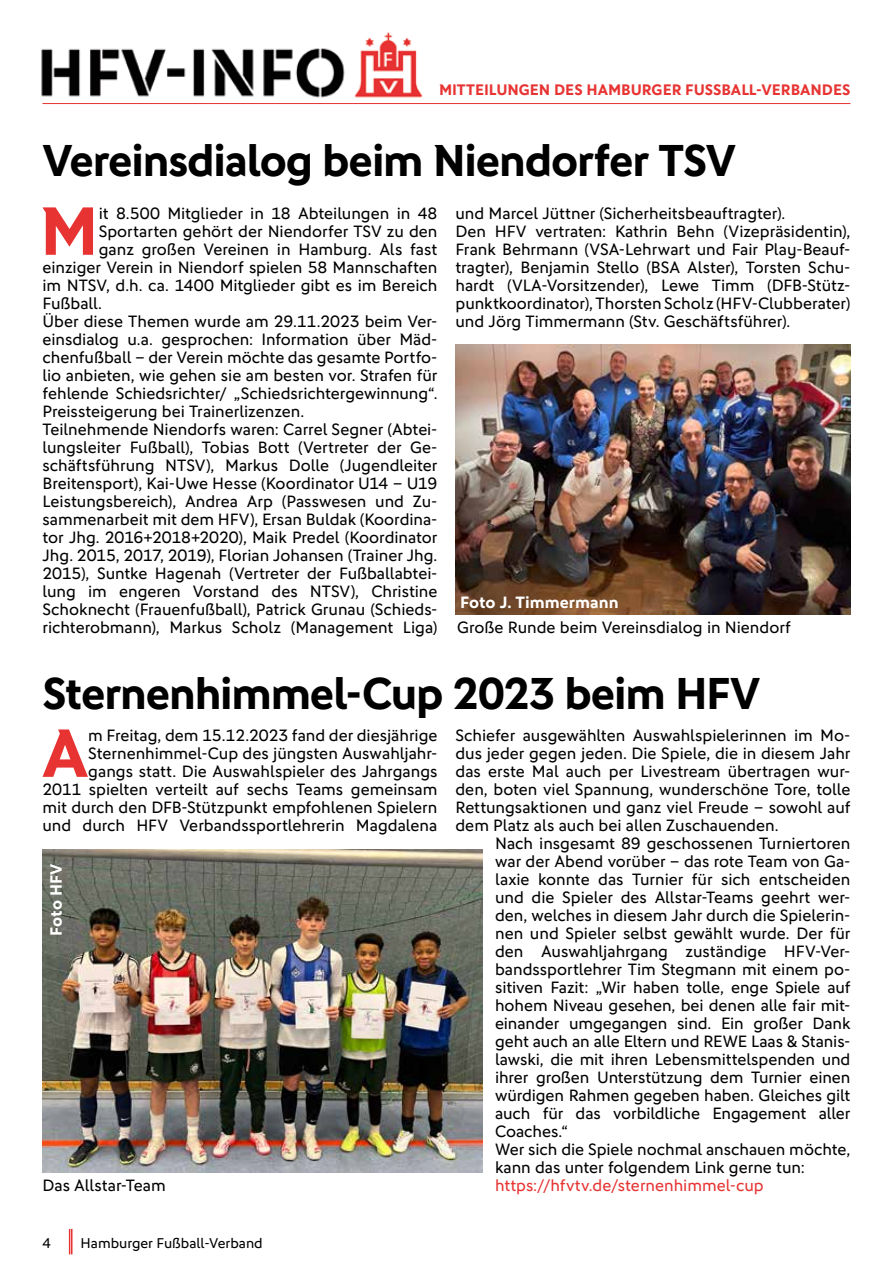
<style>
.page{position:relative;width:893px;height:1263px;background:#fff}
.page>*{position:absolute;margin:0;border:0;box-sizing:border-box;transform-origin:0 0}
.t1{font:700 68.7px "DFB Sans";color:#e73433}
.t2{font:700 45px "DFB Sans";letter-spacing:-.03em;color:#000}
.t3{font:16.5px/18px "DFB Sans";letter-spacing:-.005em;color:#000}
.t4{font:16.5px "DFB Sans";color:#e73433}
.t5{font:700 16.5px "DFB Sans";color:#fff}
.t6{font:700 15.3px "DFB Sans";color:#e73433}
.t7{font:14.25px "DFB Sans";color:#000}
</style>
<div class="page">
<hr style="left:71px;top:1229px;width:2px;height:25px;background:#e73433">
<img style="left:41px;top:32px;width:382px;height:66px">
<hr style="left:43px;top:103px;width:807px;height:1px;background:#e73433">
<svg style="left:69px;top:1229px;width:1px;height:25px"></svg>
<img style="left:455px;top:345px;width:395px;height:270px">
<img style="left:43px;top:849px;width:439px;height:324px">
<p class="t6" style="left:439px;top:80px;width:413px">MITTEILUNGEN DES HAMBURGER FUSSBALL-VERBANDES</p>
<h2 class="t2" style="left:43px;top:134px;width:695px">Vereinsdialog beim Niendorfer TSV</h2>
<h1 class="t1" style="left:40px;top:190px;width:60px">M</h1>
<p class="t3" style="left:99px;top:204px;width:340px">it 8.500 Mitglieder in 18 Abteilungen in 48</p>
<p class="t3" style="left:455px;top:204px;width:396px">und Marcel Jüttner (Sicherheitsbeauftragter).<br>Den HFV vertraten: Kathrin Behn (Vizepräsidentin), Frank Behrmann (VSA-Lehrwart und Fair Play-Beauf&shy;tragter), Benjamin Stello (BSA Alster), Torsten Schu&shy;hardt (VLA-Vorsitzender), Lewe Timm (DFB-Stütz&shy;punktkoordinator), Thorsten Scholz (HFV-Clubberater) und Jörg Timmermann (Stv. Geschäftsführer).</p>
<p class="t3" style="left:99px;top:222px;width:340px">Sportarten gehört der Niendorfer TSV zu den</p>
<p class="t3" style="left:99px;top:240px;width:340px">ganz großen Vereinen in Hamburg. Als fast</p>
<p class="t3" style="left:43px;top:258px;width:396px">einziger Verein in Niendorf spielen 58 Mannschaften</p>
<p class="t3" style="left:43px;top:276px;width:396px">im NTSV, d.h. ca. 1400 Mitglieder gibt es im Bereich</p>
<p class="t3" style="left:43px;top:294px;width:61px">Fußball.</p>
<p class="t3" style="left:43px;top:312px;width:396px">Über diese Themen wurde am 29.11.2023 beim Ver-</p>
<p class="t3" style="left:43px;top:330px;width:396px">einsdialog u.a. gesprochen: Information über Mäd-</p>
<p class="t3" style="left:43px;top:348px;width:396px">chenfußball – der Verein möchte das gesamte Portfo-</p>
<p class="t3" style="left:43px;top:366px;width:396px">lio anbieten, wie gehen sie am besten vor. Strafen für</p>
<p class="t3" style="left:43px;top:384px;width:396px">fehlende Schiedsrichter/ „Schiedsrichtergewinnung“.</p>
<p class="t3" style="left:43px;top:402px;width:263px">Preissteigerung bei Trainerlizenzen.</p>
<p class="t3" style="left:43px;top:420px;width:396px">Teilnehmende Niendorfs waren: Carrel Segner (Abtei-</p>
<p class="t3" style="left:43px;top:438px;width:396px">lungsleiter Fußball), Tobias Bott (Vertreter der Ge-</p>
<p class="t3" style="left:43px;top:456px;width:396px">schäftsführung NTSV), Markus Dolle (Jugendleiter</p>
<p class="t3" style="left:43px;top:474px;width:396px">Breitensport), Kai-Uwe Hesse (Koordinator U14 – U19</p>
<p class="t3" style="left:43px;top:492px;width:396px">Leistungsbereich), Andrea Arp (Passwesen und Zu-</p>
<p class="t3" style="left:43px;top:510px;width:396px">sammenarbeit mit dem HFV), Ersan Buldak (Koordina-</p>
<p class="t3" style="left:43px;top:528px;width:396px">tor Jhg. 2016+2018+2020), Maik Predel (Koordinator</p>
<p class="t3" style="left:43px;top:546px;width:396px">Jhg. 2015, 2017, 2019), Florian Johansen (Trainer Jhg.</p>
<p class="t3" style="left:43px;top:564px;width:396px">2015), Suntke Hagenah (Vertreter der Fußballabtei-</p>
<p class="t3" style="left:43px;top:582px;width:396px">lung im engeren Vorstand des NTSV), Christine</p>
<p class="t3" style="left:43px;top:600px;width:396px">Schoknecht (Frauenfußball), Patrick Grunau (Schieds-</p>
<p class="t3" style="left:43px;top:618px;width:396px">richterobmann), Markus Scholz (Management Liga)</p>
<p class="t5" style="left:460px;top:592px;width:160px">Foto J. Timmermann</p>
<p class="t3" style="left:457px;top:618px;width:335px">Große Runde beim Vereinsdialog in Niendorf</p>
<h2 class="t2" style="left:43px;top:666px;width:719px">Sternenhimmel-Cup 2023 beim HFV</h2>
<h1 class="t1" style="left:42px;top:712px;width:48px">A</h1>
<p class="t3" style="left:43px;top:726px;width:396px;text-align:right">m Freitag, dem 15.12.2023 fand der diesjährige Sternenhimmel-Cup des jüngsten Auswahljahr&shy;gangs statt. Die Auswahlspieler des Jahrgangs<br>2011 spielten verteilt auf sechs Teams gemeinsam mit durch den DFB-Stützpunkt empfohlenen Spielern und durch HFV Verbandssportlehrerin Magdalena</p>
<p class="t3" style="left:455px;top:726px;width:396px;text-align:justify">Schiefer ausgewählten Auswahlspielerinnen im Mo&shy;dus jeder gegen jeden. Die Spiele, die in diesem Jahr das erste Mal auch per Livestream übertragen wur&shy;den, boten viel Spannung, wunderschöne Tore, tolle Rettungsaktionen und ganz viel Freude – sowohl auf dem Platz als auch bei allen Zuschauenden.</p>
<p class="t3" style="left:495px;top:834px;width:357px">Nach insgesamt 89 geschossenen Turniertoren war der Abend vorüber – das rote Team von Ga&shy;laxie konnte das Turnier für sich entscheiden und die Spieler des Allstar-Teams geehrt wer&shy;den, welches in diesem Jahr durch die Spielerin&shy;nen und Spieler selbst gewählt wurde. Der für den Auswahljahrgang zuständige HFV-Ver&shy;bandssportlehrer Tim Stegmann mit einem po&shy;sitiven Fazit: „Wir haben tolle, enge Spiele auf hohem Niveau gesehen, bei denen alle fair mit&shy;einander umgegangen sind. Ein großer Dank geht auch an alle Eltern und REWE Laas &amp; Stanis&shy;lawski, die mit ihren Lebensmittelspenden und ihrer großen Unterstützung dem Turnier einen würdigen Rahmen gegeben haben. Gleiches gilt auch für das vorbildliche Engagement aller Coaches.“<br>Wer sich die Spiele nochmal anschauen möchte, kann das unter folgendem Link gerne tun:</p>
<p class="t3" style="left:43px;top:1176px;width:125px">Das Allstar-Team</p>
<p class="t4" style="left:495px;top:1176px;width:270px">https://hfvtv.de/sternenhimmel-cup</p>
<p class="t5" style="left:46px;top:936px;width:74px;rotate:-90deg">Foto HFV</p>
<p class="t7" style="left:43px;top:1235px;width:10px">4</p>
<p class="t7" style="left:80px;top:1235px;width:184px">Hamburger Fußball-Verband</p>
</div>
